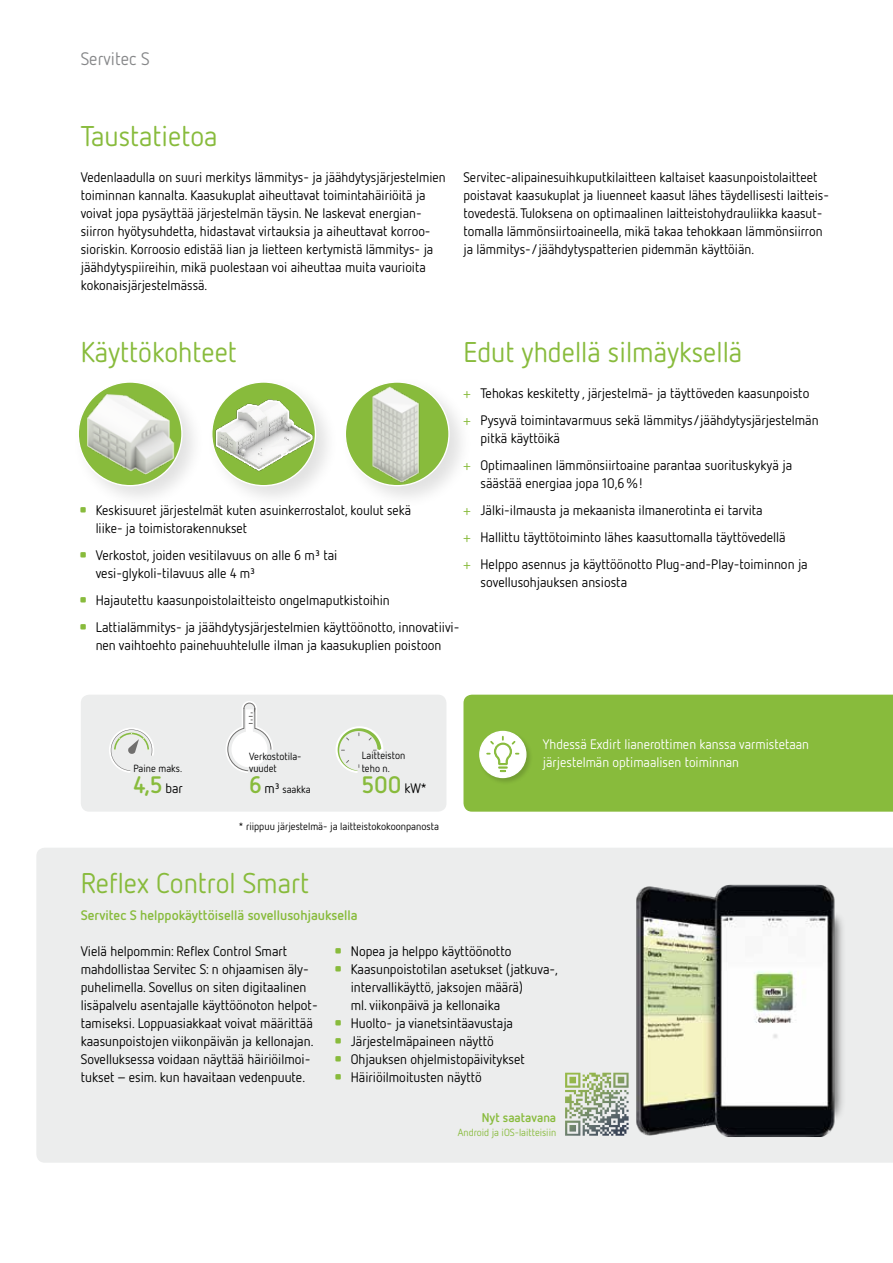
<style>
.page{position:relative;width:893px;height:1263px;background:#fff}
.page>*{position:absolute;margin:0;border:0;box-sizing:border-box;transform-origin:0 0}
.t1{font:28.5px "Netto OT";color:#88bb3c}
.t2{font:700 23.7px "Netto OT";color:#88bb3c}
.t3{font:18px "Netto OT";color:#87888a}
.t4{font:13.8px/18px "Netto OT";color:#000}
.t5{font:13.8px/18px "Netto OT";color:#fff}
.t6{font:700 13.8px "Netto OT";color:#88bb3c}
.t7{font:700 12.6px "Netto OT";color:#88bb3c}
.t8{font:10.5px "Netto OT";color:#000}
.t9{font:10.35px/11.9px "Netto OT";color:#000}
.t10{font:10.35px "Netto OT";color:#88bb3c}
.t11{font:700 3.75px "Netto Icons OT";color:#88bb3c}
.s1{color:#88bb3c}
.s2{font-weight:400;font-size:13.65px;color:#000}
.s3{font-weight:700;font-size:23.7px;color:#88bb3c}
.s4{font-size:13.65px}
</style>
<div class="page">
<div style="left:463px;top:695px;width:430px;height:117px;background:#88bb3c"></div>
<div style="left:36px;top:848px;width:857px;height:315px;background:#eceded"></div>
<div style="left:81px;top:695px;width:365px;height:117px;background:#eceded;border-radius:9px"></div>
<div style="left:478px;top:730px;width:55px;height:55px;background:#000;opacity:.16"></div>
<div style="left:480px;top:731px;width:46px;height:46px;background:#fff;border-radius:50%"></div>
<div style="left:479px;top:731px;width:47px;height:47px;border:1px solid #fff;border-radius:50%"></div>
<svg style="left:487px;top:737px;width:31px;height:35px"></svg>
<div style="left:73px;top:376px;width:133px;height:133px;background:#000;opacity:.12"></div>
<svg style="left:78px;top:382px;width:104px;height:104px;background:#97c355"></svg>
<img style="left:86px;top:393px;width:88px;height:81px">
<div style="left:206px;top:376px;width:133px;height:133px;background:#000;opacity:.12"></div>
<img style="left:212px;top:388px;width:103px;height:98px">
<div style="left:340px;top:376px;width:133px;height:133px;background:#000;opacity:.12"></div>
<div style="left:345px;top:382px;width:104px;height:104px;background:#88bb3c;border-radius:50%"></div>
<img style="left:361px;top:385px;width:64px;height:101px">
<svg style="left:109px;top:728px;width:45px;height:45px"></svg>
<svg style="left:226px;top:701px;width:47px;height:72px"></svg>
<svg style="left:336px;top:726px;width:47px;height:47px"></svg>
<img style="left:635px;top:885px;width:258px;height:252px">
<svg style="left:565px;top:1073px;width:64px;height:50px;background:#b3c0a6"></svg>
<h3 class="t3" style="left:81px;top:48px;width:70px">Servitec S</h3>
<h1 class="t1" style="left:81px;top:118px;width:138px">Taustatietoa</h1>
<p class="t4" style="left:81px;top:167px;width:366px">Vedenlaadulla on suuri merkitys lämmitys- ja jäähdytysjärjestelmien toiminnan kannalta. Kaasukuplat aiheuttavat toimintahäiriöitä ja voivat jopa pysäyttää järjestelmän täysin. Ne laskevat energian&shy;siirron hyötysuhdetta, hidastavat virtauksia ja aiheuttavat korroo&shy;sioriskin. Korroosio edistää lian ja lietteen kertymistä lämmitys- ja jäähdytyspiireihin, mikä puolestaan voi aiheuttaa muita vaurioita kokonaisjärjestelmässä.</p>
<p class="t4" style="left:463px;top:167px;width:367px">Servitec-alipainesuihkuputkilaitteen kaltaiset kaasunpoistolaitteet poistavat kaasukuplat ja liuenneet kaasut lähes täydellisesti laitteis&shy;tovedestä. Tuloksena on optimaalinen laitteistohydrauliikka kaasut&shy;tomalla lämmönsiirtoaineella, mikä takaa tehokkaan lämmönsiirron ja lämmitys-/jäähdytyspatterien pidemmän käyttöiän.</p>
<h1 class="t1" style="left:81px;top:334px;width:158px">Käyttökohteet</h1>
<h1 class="t1" style="left:463px;top:334px;width:280px">Edut yhdellä silmäyksellä</h1>
<p class="t4" style="left:463px;top:379px;width:357px;line-height:27px"><span class="s1">+</span> Tehokas keskitetty , järjestelmä- ja täyttöveden kaasunpoisto <span class="s1">+</span> Pysyvä toimintavarmuus sekä lämmitys/jäähdytysjärjestelmän</p>
<p class="t4" style="left:463px;top:424px;width:330px;line-height:27px;text-indent:17px">pitkä käyttöikä<br><span class="s1">+</span> Optimaalinen lämmönsiirtoaine parantaa suorituskykyä ja</p>
<p class="t4" style="left:463px;top:469px;width:346px;line-height:27px;text-indent:17px">säästää energiaa jopa 10,6%!<br><span class="s1">+</span> Jälki-ilmausta ja mekaanista ilmanerotinta ei tarvita<br><span class="s1">+</span> Hallittu täyttötoiminto lähes kaasuttomalla täyttövedellä<br><span class="s1">+</span> Helppo asennus ja käyttöönotto Plug-and-Play-toiminnon ja</p>
<p class="t4" style="left:480px;top:572px;width:148px">sovellusohjauksen ansiosta</p>
<p class="t11" style="left:81px;top:507px;width:6px">Z</p>
<p class="t4" style="left:96px;top:500px;width:317px">Keskisuuret järjestelmät kuten asuinkerrostalot, koulut sekä liike- ja toimistorakennukset</p>
<p class="t11" style="left:81px;top:552px;width:6px">Z</p>
<p class="t4" style="left:96px;top:545px;width:243px">Verkostot, joiden vesitilavuus on alle 6 m³ tai vesi-glykoli-tilavuus alle 4 m³</p>
<p class="t11" style="left:81px;top:597px;width:6px">Z</p>
<p class="t4" style="left:96px;top:590px;width:296px">Hajautettu kaasunpoistolaitteisto ongelmaputkistoihin</p>
<p class="t11" style="left:81px;top:624px;width:6px">Z</p>
<p class="t4" style="left:96px;top:617px;width:365px">Lattialämmitys- ja jäähdytysjärjestelmien käyttöönotto, innovatiivi&shy;nen vaihtoehto painehuuhtelulle ilman ja kaasukuplien poistoon</p>
<p class="t9" style="left:133px;top:762px;width:50px">Paine maks.</p>
<h2 class="t2" style="left:133px;top:769px;width:51px">4,5 <span class="s2">bar</span></h2>
<p class="t9" style="left:362px;top:749px;width:45px;line-height:12.5px">Laitteiston teho n.</p>
<h2 class="t2" style="left:362px;top:769px;width:67px">500 <span class="s2">kW*</span></h2>
<p class="t8" style="left:239px;top:819px;width:202px">* riippuu järjestelmä- ja laitteistokokoonpanosta</p>
<p class="t9" style="left:249px;top:750px;width:54px">Verkostotila&shy;vuudet</p>
<p class="t8" style="left:249px;top:782px;width:63px"><span class="s3">6</span> <span class="s4">m³</span> saakka</p>
<h1 class="t1" style="left:81px;top:865px;width:230px">Reflex Control Smart</h1>
<p class="t6" style="left:81px;top:906px;width:278px">Servitec S helppokäyttöisellä sovellusohjauksella</p>
<p class="t5" style="left:543px;top:734px;width:268px">Yhdessä Exdirt lianerottimen kanssa varmistetaan järjestelmän optimaalisen toiminnan</p>
<p class="t4" style="left:81px;top:941px;width:238px">Vielä helpommin: Reflex Control Smart mahdollistaa Servitec S: n ohjaamisen äly&shy;puhelimella. Sovellus on siten digitaalinen lisäpalvelu asentajalle käyttöönoton helpot&shy;tamiseksi. Loppuasiakkaat voivat määrittää kaasunpoistojen viikonpäivän ja kellonajan.<br>Sovelluksessa voidaan näyttää häiriöilmoi&shy;tukset – esim. kun havaitaan vedenpuute.</p>
<p class="t11" style="left:336px;top:948px;width:6px">Z</p>
<p class="t4" style="left:351px;top:941px;width:162px">Nopea ja helppo käyttöönotto</p>
<p class="t11" style="left:336px;top:966px;width:6px">Z</p>
<p class="t4" style="left:351px;top:959px;width:209px">Kaasunpoistotilan asetukset (jatkuva-, intervallikäyttö, jaksojen määrä)<br>ml. viikonpäivä ja kellonaika</p>
<p class="t11" style="left:336px;top:1020px;width:6px">Z</p>
<p class="t4" style="left:351px;top:1013px;width:164px">Huolto- ja vianetsintäavustaja</p>
<p class="t11" style="left:336px;top:1038px;width:6px">Z</p>
<p class="t4" style="left:351px;top:1031px;width:144px">Järjestelmäpaineen näyttö</p>
<p class="t11" style="left:336px;top:1056px;width:6px">Z</p>
<p class="t4" style="left:351px;top:1049px;width:176px">Ohjauksen ohjelmistopäivitykset</p>
<p class="t11" style="left:336px;top:1074px;width:6px">Z</p>
<p class="t4" style="left:351px;top:1067px;width:132px">Häiriöilmoitusten näyttö</p>
<p class="t7" style="left:482px;top:1109px;width:76px">Nyt saatavana</p>
<p class="t10" style="left:458px;top:1126px;width:100px">Android ja iOS-laitteisiin</p>
</div>
